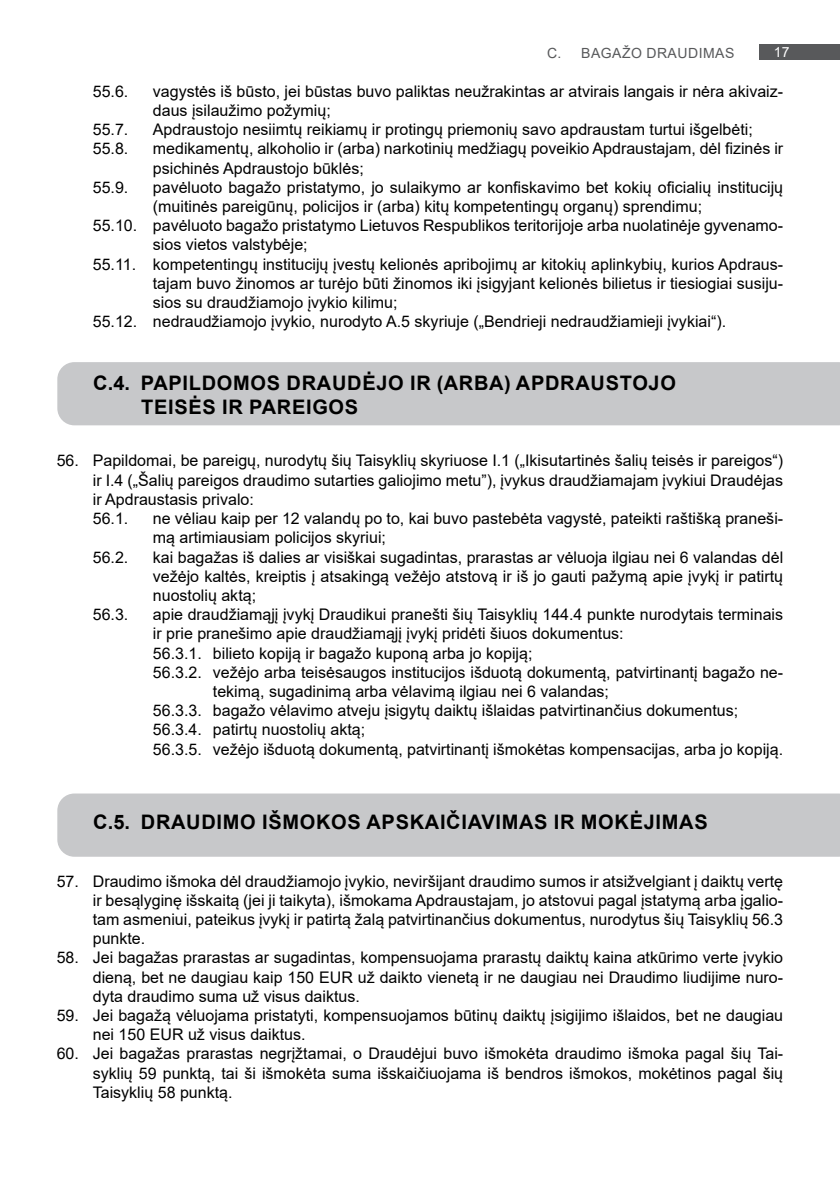
<style>
.page{position:relative;width:840px;height:1191px;background:#fff}
.page>*{position:absolute;margin:0;border:0;box-sizing:border-box;transform-origin:0 0}
.t1{font:700 20px/24px "Arial";letter-spacing:.035em;color:#000}
.t2{font:16px/19.2px "Arial";color:#000}
.t3{font:14px "Arial";letter-spacing:.035em;color:#58595b}
.t4{font:14px "Arial";color:#fff}
</style>
<div class="page">
<div style="left:759px;top:44px;width:80px;height:16px;background:#58595b"></div>
<div style="left:57px;top:362px;width:782px;height:63px;background:#c7c8ca"></div>
<div style="left:57px;top:793px;width:782px;height:63px;background:#c7c8ca"></div>
<p class="t3" style="left:547px;top:43px;width:189px">C. BAGAŽO DRAUDIMAS</p>
<p class="t4" style="left:773px;top:43px;width:17px">17</p>
<p class="t2" style="left:93px;top:81px;width:37px">55.6.</p>
<p class="t2" style="left:153px;top:81px;width:631px">vagystės iš būsto, jei būstas buvo paliktas neužrakintas ar atvirais langais ir nėra akivaiz&shy;daus įsilaužimo požymių;</p>
<p class="t2" style="left:93px;top:120px;width:37px">55.7.</p>
<p class="t2" style="left:153px;top:120px;width:601px">Apdraustojo nesiimtų reikiamų ir protingų priemonių savo apdraustam turtui išgelbėti;</p>
<p class="t2" style="left:93px;top:139px;width:37px">55.8.</p>
<p class="t2" style="left:153px;top:139px;width:631px">medikamentų, alkoholio ir (arba) narkotinių medžiagų poveikio Apdraustajam, dėl fizinės ir psichinės Apdraustojo būklės;</p>
<p class="t2" style="left:93px;top:177px;width:37px">55.9.</p>
<p class="t2" style="left:153px;top:177px;width:631px">pavėluoto bagažo pristatymo, jo sulaikymo ar konfiskavimo bet kokių oficialių institucijų</p>
<p class="t2" style="left:153px;top:197px;width:550px">(muitinės pareigūnų, policijos ir (arba) kitų kompetentingų organų) sprendimu;</p>
<p class="t2" style="left:93px;top:216px;width:691px">55.10. pavėluoto bagažo pristatymo Lietuvos Respublikos teritorijoje arba nuolatinėje gyvenamo-</p>
<p class="t2" style="left:153px;top:235px;width:156px">sios vietos valstybėje;</p>
<p class="t2" style="left:93px;top:254px;width:691px">55.11. kompetentingų institucijų įvestų kelionės apribojimų ar kitokių aplinkybių, kurios Apdraus-</p>
<p class="t2" style="left:153px;top:273px;width:631px">tajam buvo žinomos ar turėjo būti žinomos iki įsigyjant kelionės bilietus ir tiesiogiai susiju-</p>
<p class="t2" style="left:153px;top:293px;width:246px">sios su draudžiamojo įvykio kilimu;</p>
<p class="t2" style="left:93px;top:312px;width:634px">55.12. nedraudžiamojo įvykio, nurodyto A.5 skyriuje („Bendrieji nedraudžiamieji įvykiai“).</p>
<p class="t1" style="left:141px;top:371px;width:536px;text-indent:-48px">C.4. PAPILDOMOS DRAUDĖJO IR (ARBA) APDRAUSTOJO<br>TEISĖS IR PAREIGOS</p>
<p class="t2" style="left:93px;top:451px;width:691px;text-indent:-36px">56. Papildomai, be pareigų, nurodytų šių Taisyklių skyriuose I.1 („Ikisutartinės šalių teisės ir pareigos“) ir I.4 („Šalių pareigos draudimo sutarties galiojimo metu”), įvykus draudžiamajam įvykiui Draudėjas ir Apdraustasis privalo:<br>56.1.</p>
<p class="t2" style="left:153px;top:509px;width:631px">ne vėliau kaip per 12 valandų po to, kai buvo pastebėta vagystė, pateikti raštišką praneši&shy;mą artimiausiam policijos skyriui;</p>
<p class="t2" style="left:93px;top:547px;width:37px">56.2.</p>
<p class="t2" style="left:153px;top:547px;width:631px;text-align:justify">kai bagažas iš dalies ar visiškai sugadintas, prarastas ar vėluoja ilgiau nei 6 valandas dėl vežėjo kaltės, kreiptis į atsakingą vežėjo atstovą ir iš jo gauti pažymą apie įvykį ir patirtų nuostolių aktą;</p>
<p class="t2" style="left:93px;top:605px;width:37px">56.3.</p>
<p class="t2" style="left:153px;top:605px;width:631px">apie draudžiamąjį įvykį Draudikui pranešti šių Taisyklių 144.4 punkte nurodytais terminais</p>
<p class="t2" style="left:153px;top:624px;width:472px">ir prie pranešimo apie draudžiamąjį įvykį pridėti šiuos dokumentus:</p>
<p class="t2" style="left:153px;top:643px;width:381px">56.3.1. bilieto kopiją ir bagažo kuponą arba jo kopiją;</p>
<p class="t2" style="left:153px;top:662px;width:631px">56.3.2. vežėjo arba teisėsaugos institucijos išduotą dokumentą, patvirtinantį bagažo ne-</p>
<p class="t2" style="left:213px;top:681px;width:397px">tekimą, sugadinimą arba vėlavimą ilgiau nei 6 valandas;</p>
<p class="t2" style="left:153px;top:701px;width:586px">56.3.3. bagažo vėlavimo atveju įsigytų daiktų išlaidas patvirtinančius dokumentus;</p>
<p class="t2" style="left:153px;top:720px;width:214px">56.3.4. patirtų nuostolių aktą;</p>
<p class="t2" style="left:153px;top:739px;width:631px">56.3.5. vežėjo išduotą dokumentą, patvirtinantį išmokėtas kompensacijas, arba jo kopiją.</p>
<p class="t1" style="left:93px;top:810px;width:615px">C.5. DRAUDIMO IŠMOKOS APSKAIČIAVIMAS IR MOKĖJIMAS</p>
<p class="t2" style="left:93px;top:871px;width:691px;text-align:justify;text-indent:-36px">57. Draudimo išmoka dėl draudžiamojo įvykio, neviršijant draudimo sumos ir atsižvelgiant į daiktų vertę ir besąlyginę išskaitą (jei ji taikyta), išmokama Apdraustajam, jo atstovui pagal įstatymą arba įgalio&shy;tam asmeniui, pateikus įvykį ir patirtą žalą patvirtinančius dokumentus, nurodytus šių Taisyklių 56.3 punkte.</p>
<p class="t2" style="left:93px;top:948px;width:691px;text-align:justify;text-indent:-36px">58. Jei bagažas prarastas ar sugadintas, kompensuojama prarastų daiktų kaina atkūrimo verte įvykio dieną, bet ne daugiau kaip 150 EUR už daikto vienetą ir ne daugiau nei Draudimo liudijime nuro&shy;dyta draudimo suma už visus daiktus.</p>
<p class="t2" style="left:93px;top:1005px;width:691px;text-indent:-36px">59. Jei bagažą vėluojama pristatyti, kompensuojamos būtinų daiktų įsigijimo išlaidos, bet ne daugiau nei 150 EUR už visus daiktus.</p>
<p class="t2" style="left:93px;top:1044px;width:691px;text-align:justify;text-indent:-36px">60. Jei bagažas prarastas negrįžtamai, o Draudėjui buvo išmokėta draudimo išmoka pagal šių Tai&shy;syklių 59 punktą, tai ši išmokėta suma išskaičiuojama iš bendros išmokos, mokėtinos pagal šių Taisyklių 58 punktą.</p>
</div>
